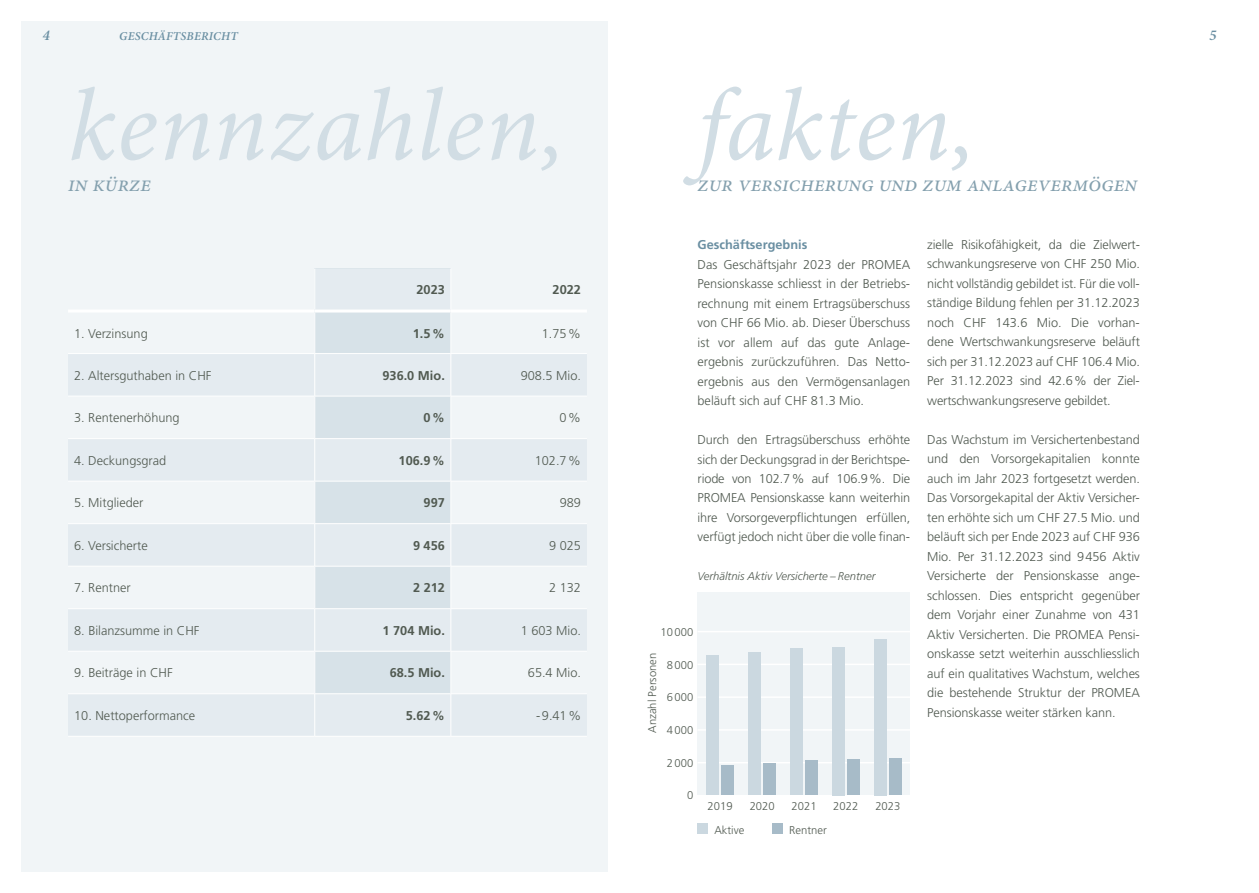
<style>
.page{position:relative;width:1259px;height:893px;background:#fff}
.page>*{position:absolute;margin:0;border:0;box-sizing:border-box;transform-origin:0 0}
.t1{font:italic 102px "Minion Pro";color:#d1dde4}
.t2{font:italic 22.5px "Minion Pro";color:#84a0ae}
.t3{font:italic 600 15px "Minion Pro";color:#6a8fa2}
.t4{font:300 12.75px/19.5px "Frutiger LT Std";color:#515a51;text-align:justify}
.t5{font:700 12.75px "Frutiger LT Std";color:#515a51}
.t6{font:700 12.75px "Frutiger LT Std";color:#6a8fa2}
.t7{font:italic 600 12px "Minion Pro";letter-spacing:.02em;color:#6a8fa2}
.t8{font:300 11.25px "Frutiger LT Std";color:#515a51}
.t9{font:italic 300 11.25px "Frutiger LT Std";color:#515a51}
</style>
<div class="page">
<div style="left:21px;top:21px;width:586px;height:851px;background:#f1f5f7"></div>
<svg style="left:68px;top:268px;width:519px;height:467px;fill:#e4ebf0"></svg>
<hr style="left:314px;top:269px;width:1px;height:41px;background:#fff">
<hr style="left:450px;top:269px;width:1px;height:41px;background:#fff">
<hr style="left:314px;top:313px;width:1px;height:40px;background:#fff">
<hr style="left:450px;top:313px;width:1px;height:40px;background:#fff">
<hr style="left:314px;top:354px;width:1px;height:42px;background:#fff">
<hr style="left:450px;top:354px;width:1px;height:42px;background:#fff">
<hr style="left:314px;top:396px;width:1px;height:42px;background:#fff">
<hr style="left:450px;top:396px;width:1px;height:42px;background:#fff">
<hr style="left:314px;top:439px;width:1px;height:42px;background:#fff">
<hr style="left:450px;top:439px;width:1px;height:42px;background:#fff">
<hr style="left:314px;top:481px;width:1px;height:42px;background:#fff">
<hr style="left:450px;top:481px;width:1px;height:42px;background:#fff">
<hr style="left:314px;top:524px;width:1px;height:42px;background:#fff">
<hr style="left:450px;top:524px;width:1px;height:42px;background:#fff">
<hr style="left:314px;top:566px;width:1px;height:42px;background:#fff">
<hr style="left:450px;top:566px;width:1px;height:42px;background:#fff">
<hr style="left:314px;top:609px;width:1px;height:42px;background:#fff">
<hr style="left:450px;top:609px;width:1px;height:42px;background:#fff">
<hr style="left:314px;top:651px;width:1px;height:43px;background:#fff">
<hr style="left:450px;top:651px;width:1px;height:43px;background:#fff">
<hr style="left:314px;top:694px;width:1px;height:42px;background:#fff">
<hr style="left:450px;top:694px;width:1px;height:42px;background:#fff">
<hr style="left:68px;top:310px;width:247px;height:3px;background:#fff">
<hr style="left:315px;top:310px;width:136px;height:3px;background:#fff">
<hr style="left:451px;top:310px;width:136px;height:3px;background:#fff">
<hr style="left:68px;top:353px;width:247px;height:1px;background:#fff">
<hr style="left:315px;top:353px;width:136px;height:1px;background:#fff">
<hr style="left:451px;top:353px;width:136px;height:1px;background:#fff">
<hr style="left:68px;top:396px;width:247px;height:1px;background:#fff">
<hr style="left:315px;top:396px;width:136px;height:1px;background:#fff">
<hr style="left:451px;top:396px;width:136px;height:1px;background:#fff">
<hr style="left:68px;top:438px;width:247px;height:1px;background:#fff">
<hr style="left:315px;top:438px;width:136px;height:1px;background:#fff">
<hr style="left:451px;top:438px;width:136px;height:1px;background:#fff">
<hr style="left:68px;top:481px;width:247px;height:1px;background:#fff">
<hr style="left:315px;top:481px;width:136px;height:1px;background:#fff">
<hr style="left:451px;top:481px;width:136px;height:1px;background:#fff">
<hr style="left:68px;top:523px;width:247px;height:1px;background:#fff">
<hr style="left:315px;top:523px;width:136px;height:1px;background:#fff">
<hr style="left:451px;top:523px;width:136px;height:1px;background:#fff">
<hr style="left:68px;top:566px;width:247px;height:1px;background:#fff">
<hr style="left:315px;top:566px;width:136px;height:1px;background:#fff">
<hr style="left:451px;top:566px;width:136px;height:1px;background:#fff">
<hr style="left:68px;top:608px;width:247px;height:1px;background:#fff">
<hr style="left:315px;top:608px;width:136px;height:1px;background:#fff">
<hr style="left:451px;top:608px;width:136px;height:1px;background:#fff">
<hr style="left:68px;top:651px;width:247px;height:1px;background:#fff">
<hr style="left:315px;top:651px;width:136px;height:1px;background:#fff">
<hr style="left:451px;top:651px;width:136px;height:1px;background:#fff">
<hr style="left:68px;top:693px;width:247px;height:1px;background:#fff">
<hr style="left:315px;top:693px;width:136px;height:1px;background:#fff">
<hr style="left:451px;top:693px;width:136px;height:1px;background:#fff">
<hr style="left:68px;top:736px;width:247px;height:1px;background:#fff">
<hr style="left:315px;top:736px;width:136px;height:1px;background:#fff">
<hr style="left:451px;top:736px;width:136px;height:1px;background:#fff">
<div style="left:697px;top:823px;width:11px;height:11px;background:#cbd8e0"></div>
<div style="left:772px;top:823px;width:11px;height:11px;background:#a7bbc8"></div>
<div style="left:697px;top:593px;width:213px;height:202px;background:#f1f5f7"></div>
<hr style="left:697px;top:762px;width:215px;height:1px;background:#fff">
<hr style="left:697px;top:729px;width:215px;height:2px;background:#fff">
<hr style="left:697px;top:696px;width:215px;height:2px;background:#fff">
<hr style="left:697px;top:664px;width:215px;height:1px;background:#fff">
<hr style="left:697px;top:631px;width:215px;height:1px;background:#fff">
<div style="left:790px;top:649px;width:13px;height:146px;background:#cbd8e0"></div>
<div style="left:748px;top:653px;width:13px;height:142px;background:#cbd8e0"></div>
<div style="left:706px;top:655px;width:13px;height:140px;background:#cbd8e0"></div>
<div style="left:874px;top:640px;width:13px;height:156px;background:#cbd8e0"></div>
<div style="left:889px;top:758px;width:12px;height:37px;background:#a7bbc8"></div>
<div style="left:832px;top:647px;width:13px;height:149px;background:#cbd8e0"></div>
<div style="left:847px;top:759px;width:12px;height:36px;background:#a7bbc8"></div>
<div style="left:805px;top:761px;width:13px;height:34px;background:#a7bbc8"></div>
<div style="left:762px;top:763px;width:13px;height:32px;background:#a7bbc8"></div>
<div style="left:720px;top:765px;width:13px;height:30px;background:#a7bbc8"></div>
<p class="t3" style="left:43px;top:25px;width:9px">4</p>
<p class="t7" style="left:119px;top:28px;width:120px">GESCHÄFTSBERICHT</p>
<p class="t3" style="left:1209px;top:25px;width:9px">5</p>
<h1 class="t1" style="left:68px;top:57px;width:499px">kennzahlen,</h1>
<h2 class="t2" style="left:68px;top:168px;width:85px">in kürze</h2>
<p class="t5" style="left:416px;top:282px;width:30px">2023</p>
<p class="t5" style="left:552px;top:282px;width:30px">2022</p>
<p class="t4" style="left:74px;top:324px;width:75px">1. Verzinsung</p>
<p class="t5" style="left:413px;top:326px;width:34px">1.5%</p>
<p class="t4" style="left:542px;top:324px;width:41px">1.75%</p>
<p class="t4" style="left:74px;top:366px;width:139px">2. Altersguthaben in CHF</p>
<p class="t5" style="left:382px;top:368px;width:64px">936.0 Mio.</p>
<p class="t4" style="left:521px;top:366px;width:62px">908.5 Mio.</p>
<p class="t4" style="left:74px;top:408px;width:107px">3. Rentenerhöhung</p>
<p class="t5" style="left:423px;top:410px;width:23px">0%</p>
<p class="t4" style="left:559px;top:408px;width:23px">0%</p>
<p class="t4" style="left:74px;top:451px;width:94px">4. Deckungsgrad</p>
<p class="t5" style="left:399px;top:453px;width:48px">106.9%</p>
<p class="t4" style="left:535px;top:451px;width:48px">102.7%</p>
<p class="t4" style="left:74px;top:493px;width:71px">5. Mitglieder</p>
<p class="t5" style="left:424px;top:495px;width:23px">997</p>
<p class="t4" style="left:560px;top:493px;width:23px">989</p>
<p class="t4" style="left:74px;top:536px;width:75px">6. Versicherte</p>
<p class="t5" style="left:413px;top:538px;width:33px">9 456</p>
<p class="t4" style="left:549px;top:536px;width:33px">9 025</p>
<p class="t4" style="left:74px;top:578px;width:58px">7. Rentner</p>
<p class="t5" style="left:413px;top:580px;width:33px">2 212</p>
<p class="t4" style="left:549px;top:578px;width:33px">2 132</p>
<p class="t4" style="left:74px;top:621px;width:127px">8. Bilanzsumme in CHF</p>
<p class="t5" style="left:382px;top:623px;width:64px">1 704 Mio.</p>
<p class="t4" style="left:521px;top:621px;width:62px">1 603 Mio.</p>
<p class="t4" style="left:74px;top:663px;width:100px">9. Beiträge in CHF</p>
<p class="t5" style="left:390px;top:665px;width:57px">68.5 Mio.</p>
<p class="t4" style="left:528px;top:663px;width:55px">65.4 Mio.</p>
<p class="t4" style="left:74px;top:706px;width:123px">10. Nettoperformance</p>
<p class="t5" style="left:406px;top:708px;width:41px">5.62%</p>
<p class="t4" style="left:536px;top:706px;width:46px">-9.41%</p>
<h1 class="t1" style="left:697px;top:57px;width:280px">fakten,</h1>
<h2 class="t2" style="left:697px;top:168px;width:441px">zur versicherung und zum anlagevermögen</h2>
<p class="t6" style="left:697px;top:237px;width:111px">Geschäftsergebnis</p>
<p class="t4" style="left:697px;top:255px;width:214px">Das Geschäftsjahr 2023 der PROMEA Pensionskasse schliesst in der Betriebs&shy;rechnung mit einem Ertragsüberschuss von CHF 66 Mio. ab. Dieser Überschuss ist vor allem auf das gute Anlage&shy;ergebnis zurückzuführen. Das Netto&shy;ergebnis aus den Vermögensanlagen beläuft sich auf CHF 81.3 Mio.</p>
<p class="t4" style="left:697px;top:430px;width:214px">Durch den Ertragsüberschuss erhöhte sich der Deckungsgrad in der Berichtspe&shy;riode von 102.7% auf 106.9%. Die PROMEA Pensionskasse kann weiterhin ihre Vorsorgeverpflichtungen erfüllen, verfügt jedoch nicht über die volle finan-</p>
<p class="t9" style="left:697px;top:570px;width:179px">Verhältnis Aktiv Versicherte – Rentner</p>
<p class="t8" style="left:660px;top:626px;width:34px">10000</p>
<p class="t8" style="left:667px;top:659px;width:28px">8000</p>
<p class="t8" style="left:667px;top:691px;width:28px">6000</p>
<p class="t8" style="left:667px;top:724px;width:28px">4000</p>
<p class="t8" style="left:667px;top:756px;width:28px">2000</p>
<p class="t8" style="left:687px;top:789px;width:8px">0</p>
<p class="t8" style="left:646px;top:733px;width:82px;rotate:-90deg">Anzahl Personen</p>
<p class="t8" style="left:707px;top:800px;width:27px">2019</p>
<p class="t8" style="left:749px;top:800px;width:27px">2020</p>
<p class="t8" style="left:791px;top:800px;width:27px">2021</p>
<p class="t8" style="left:833px;top:800px;width:27px">2022</p>
<p class="t8" style="left:875px;top:800px;width:27px">2023</p>
<p class="t8" style="left:714px;top:824px;width:31px">Aktive</p>
<p class="t8" style="left:789px;top:824px;width:39px">Rentner</p>
<p class="t4" style="left:927px;top:235px;width:214px">zielle Risikofähigkeit, da die Zielwert&shy;schwankungsreserve von CHF 250 Mio. nicht vollständig gebildet ist. Für die voll&shy;ständige Bildung fehlen per 31.12.2023 noch CHF 143.6 Mio. Die vorhan&shy;dene Wertschwankungsreserve beläuft sich per 31.12.2023 auf CHF 106.4 Mio.<br>Per 31.12.2023 sind 42.6% der Ziel&shy;wertschwankungsreserve gebildet.</p>
<p class="t4" style="left:927px;top:430px;width:214px">Das Wachstum im Versichertenbestand und den Vorsorgekapitalien konnte auch im Jahr 2023 fortgesetzt werden.<br>Das Vorsorgekapital der Aktiv Versicher&shy;ten erhöhte sich um CHF 27.5 Mio. und beläuft sich per Ende 2023 auf CHF 936<br>Mio. Per 31.12.2023 sind 9456 Aktiv Versicherte der Pensionskasse ange&shy;schlossen. Dies entspricht gegenüber dem Vorjahr einer Zunahme von 431<br>Aktiv Versicherten. Die PROMEA Pensi&shy;onskasse setzt weiterhin ausschliesslich auf ein qualitatives Wachstum, welches die bestehende Struktur der PROMEA Pensionskasse weiter stärken kann.</p>
</div>
